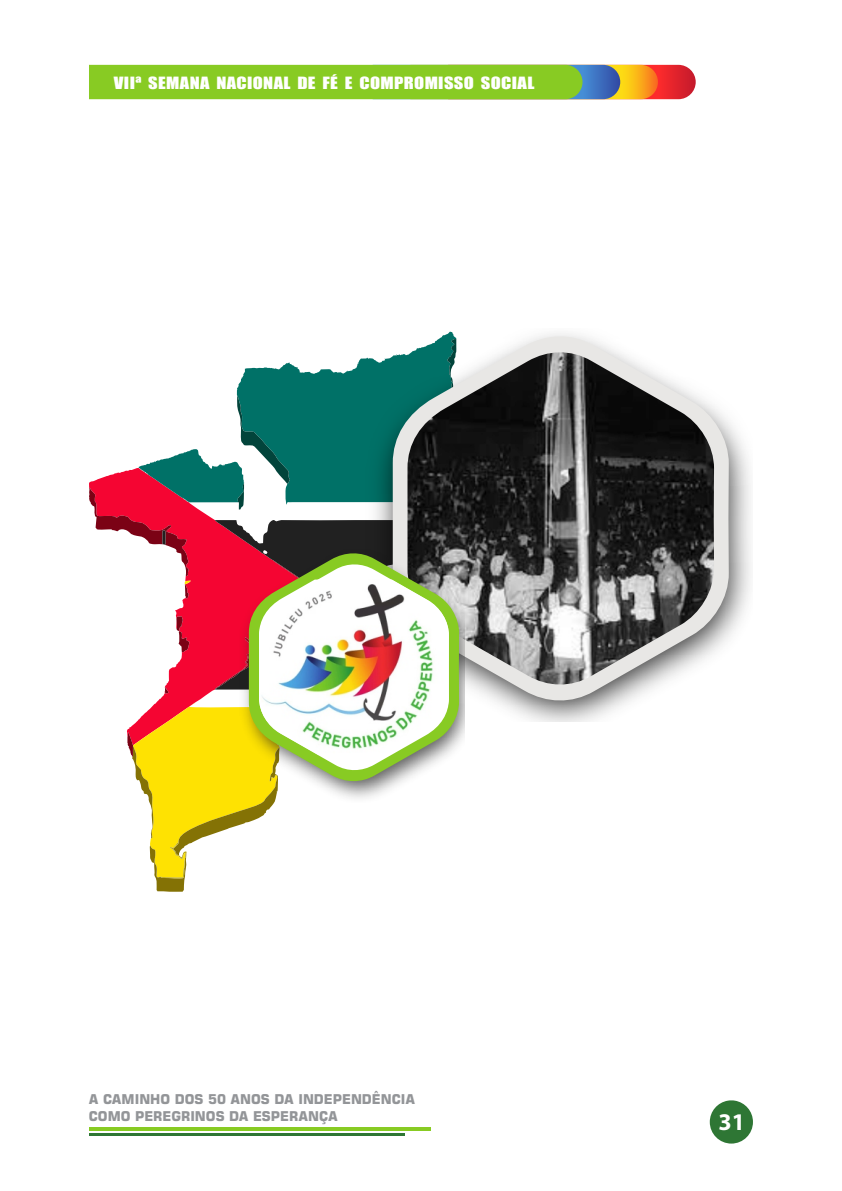
<style>
.page{position:relative;width:842px;height:1191px;background:#fff}
.page>*{position:absolute;margin:0;border:0;box-sizing:border-box;transform-origin:0 0}
.t1{font:700 24px "Myriad Pro";color:#fff}
.t2{font:15.6px "Impact";letter-spacing:.02em;color:#fff;scale:1.19 1}
.t3{font:700 13.6px/17.6px "Square 721 BT";color:#939598;scale:.95 1}
</style>
<div class="page">
<hr style="left:89px;top:1132px;width:316px;height:3px;background:#2e7634">
<svg style="left:89px;top:1127px;width:342px;height:3px"></svg>
<svg style="left:89px;top:65px;width:607px;height:34px;background:#91ba2e"></svg>
<svg style="left:710px;top:1100px;width:43px;height:43px"></svg>
<svg style="left:465px;top:333px;width:264px;height:371px"></svg>
<img style="left:464px;top:349px;width:250px;height:338px">
<svg style="left:89px;top:331px;width:375px;height:561px"></svg>
<img style="left:259px;top:579px;width:190px;height:176px">
<p class="t2" style="left:114px;top:77px;width:355px">VIIª SEMANA NACIONAL DE FÉ E COMPROMISSO SOCIAL</p>
<p class="t3" style="left:89px;top:1091px;width:345px">A CAMINHO DOS 50 ANOS DA INDEPENDÊNCIA<br>COMO PEREGRINOS DA ESPERANÇA</p>
<h1 class="t1" style="left:718px;top:1111px;width:28px">31</h1>
</div>
